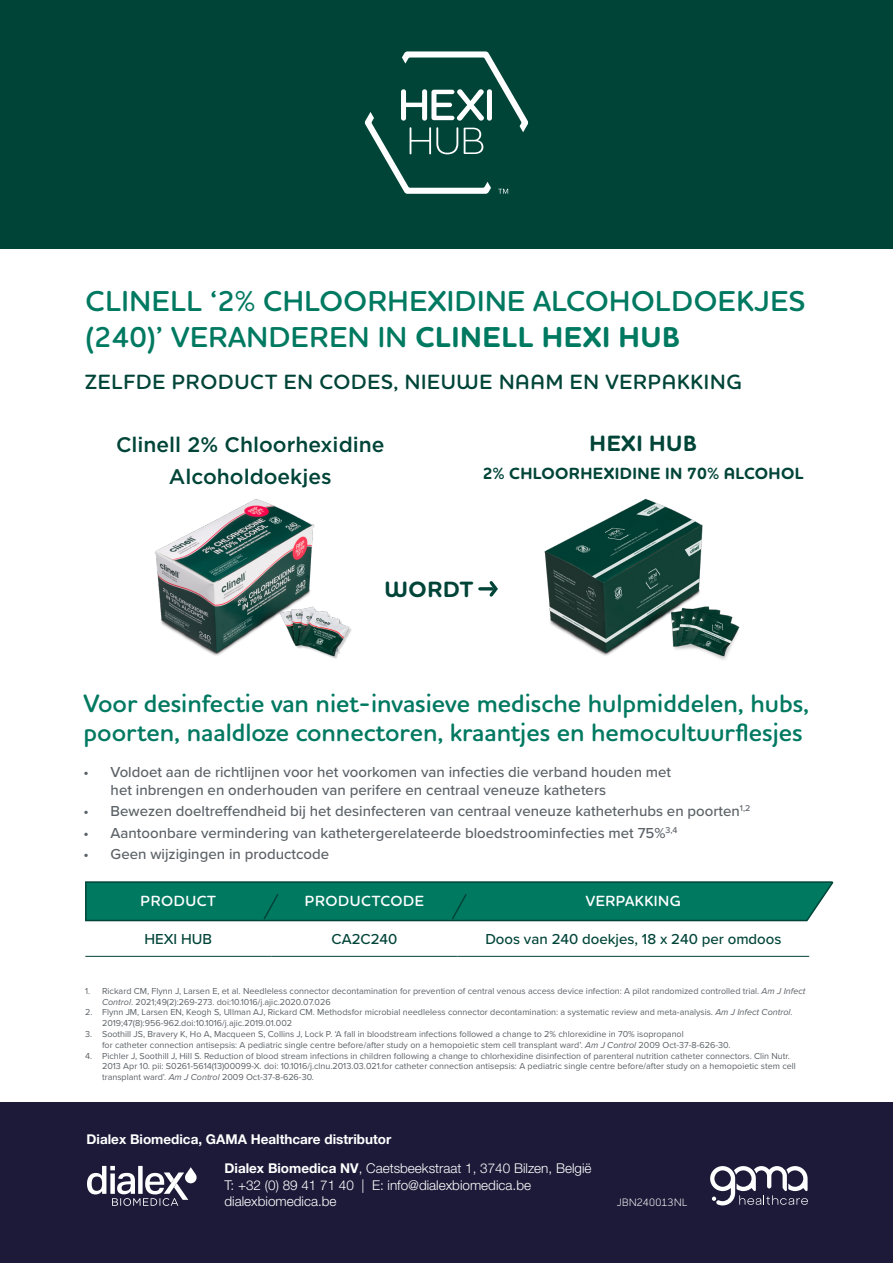
<style>
.page{position:relative;width:893px;height:1263px;background:#fff}
.page>*{position:absolute;margin:0;border:0;box-sizing:border-box;transform-origin:0 0}
.t1{font:600 29.25px/36px "Houschka Rounded";letter-spacing:.02em;color:#007961}
.t2{font:600 25.5px/30px "Houschka Rounded";color:#007961}
.t3{font:700 22.5px "Houschka Rounded";letter-spacing:.025em;color:#004438}
.t4{font:600 21px "Houschka Rounded";letter-spacing:.035em;color:#004438}
.t5{font:500 21px/31.5px "Gotham";color:#004438;text-align:center}
.t6{font:700 16.5px "Houschka Rounded";letter-spacing:.025em;color:#004438}
.t7{font:500 15px/18px "Proxima Nova";color:#5b6267}
.t8{font:500 15px "Proxima Nova";color:#004438}
.t9{font:600 15px "Houschka Rounded";letter-spacing:.035em;color:#fff}
.t10{font:300 13.5px/16.5px "Helvetica Neue LT Pro";color:#fff}
.t11{font:700 13.5px "Helvetica Neue LT Pro";color:#fff}
.t12{font:10.2px "Sharp Sans Display No 1";letter-spacing:.03em;color:#fff}
.t13{font:9px/10.8px "Proxima Nova";color:#5b6267}
.s1{font-weight:700}
.s2{font-style:italic}
</style>
<div class="page">
<div style="left:0;top:0;width:893px;height:248px;background:#004438"></div>
<hr style="left:85px;top:956px;width:186px;height:1px;background:#004438">
<hr style="left:271px;top:956px;width:187px;height:1px;background:#004438">
<hr style="left:458px;top:956px;width:351px;height:1px;background:#004438">
<svg style="left:85px;top:881px;width:749px;height:41px;background:#097963"></svg>
<div style="left:0;top:1102px;width:893px;height:161px;background:#1d1a39"></div>
<svg style="left:710px;top:1166px;width:98px;height:39px"></svg>
<svg style="left:365px;top:51px;width:163px;height:143px"></svg>
<img style="left:154px;top:499px;width:198px;height:160px">
<svg style="left:480px;top:581px;width:18px;height:16px"></svg>
<svg style="left:87px;top:1166px;width:110px;height:40px"></svg>
<img style="left:544px;top:498px;width:196px;height:162px">
<h1 class="t1" style="left:85px;top:283px;width:722px">CLINELL ‘2% CHLOORHEXIDINE ALCOHOLDOEKJES (240)’ VERANDEREN IN <span class="s1">CLINELL HEXI HUB</span></h1>
<h3 class="t4" style="left:85px;top:368px;width:658px">ZELFDE PRODUCT EN CODES, NIEUWE NAAM EN VERPAKKING</h3>
<h3 class="t5" style="left:116px;top:429px;width:270px">Clinell 2% Chloorhexidine<br>Alcoholdoekjes</h3>
<h3 class="t3" style="left:590px;top:428px;width:109px">HEXI HUB</h3>
<h3 class="t6" style="left:483px;top:463px;width:323px">2% CHLOORHEXIDINE IN 70% ALCOHOL</h3>
<h3 class="t3" style="left:385px;top:574px;width:90px">WORDT</h3>
<h2 class="t2" style="left:84px;top:687px;width:727px">Voor desinfectie van niet-invasieve medische hulpmiddelen, hubs, poorten, naaldloze connectoren, kraantjes en hemocultuurflesjes</h2>
<h3 class="t7" style="left:111px;top:762px;width:562px;text-indent:-27px">• Voldoet aan de richtlijnen voor het voorkomen van infecties die verband houden met het inbrengen en onderhouden van perifere en centraal veneuze katheters</h3>
<h3 class="t7" style="left:84px;top:802px;width:668px">• Bewezen doeltreffendheid bij het desinfecteren van centraal veneuze katheterhubs en poorten<sup>1,2</sup></h3>
<h3 class="t7" style="left:84px;top:823px;width:595px">• Aantoonbare vermindering van kathetergerelateerde bloedstroominfecties met 75%<sup>3,4</sup></h3>
<h3 class="t7" style="left:84px;top:844px;width:247px">• Geen wijzigingen in productcode</h3>
<h3 class="t9" style="left:141px;top:891px;width:77px">PRODUCT</h3>
<h3 class="t9" style="left:305px;top:891px;width:120px">PRODUCTCODE</h3>
<h3 class="t9" style="left:586px;top:891px;width:97px">VERPAKKING</h3>
<h3 class="t8" style="left:144px;top:927px;width:69px">HEXI HUB</h3>
<h3 class="t8" style="left:332px;top:927px;width:67px">CA2C240</h3>
<h3 class="t8" style="left:485px;top:927px;width:298px">Doos van 240 doekjes, 18 x 240 per omdoos</h3>
<p class="t13" style="left:102px;top:985px;width:705px;text-indent:-17px">1. Rickard CM, Flynn J, Larsen E, et al. Needleless connector decontamination for prevention of central venous access device infection: A pilot randomized controlled trial. <span class="s2">Am J Infect<br>Control</span>. 2021;49(2):269-273. doi:10.1016/j.ajic.2020.07.026</p>
<p class="t13" style="left:102px;top:1007px;width:692px;text-indent:-17px">2. Flynn JM, Larsen EN, Keogh S, Ullman AJ, Rickard CM. Methodsfor microbial needleless connector decontamination: a systematic review and meta-analysis. <span class="s2">Am J Infect Control</span>.<br>2019;47(8):956-962.doi:10.1016/j.ajic.2019.01.002</p>
<p class="t13" style="left:102px;top:1028px;width:630px;text-indent:-17px">3. Soothill JS, Bravery K, Ho A, Macqueen S, Collins J, Lock P. ‘A fall in bloodstream infections followed a change to 2% chlorexidine in 70% isopropanol<br>for catheter connection antisepsis: A pediatric single centre before/after study on a hemopoietic stem cell transplant ward’. <span class="s2">Am J Control</span> 2009 Oct-37-8-626-30.</p>
<p class="t13" style="left:102px;top:1050px;width:695px;text-indent:-17px">4. Pichler J, Soothill J, Hill S. Reduction of blood stream infections in children following a change to chlorhexidine disinfection of parenteral nutrition catheter connectors. Clin Nutr.<br>2013 Apr 10. pii: S0261-5614(13)00099-X. doi: 10.1016/j.clnu.2013.03.021.for catheter connection antisepsis: A pediatric single centre before/after study on a hemopoietic stem cell transplant ward’. <span class="s2">Am J Control</span> 2009 Oct-37-8-626-30.</p>
<h3 class="t11" style="left:87px;top:1131px;width:306px">Dialex Biomedica, GAMA Healthcare distributor</h3>
<h3 class="t10" style="left:225px;top:1160px;width:369px"><span class="s1">Dialex Biomedica NV</span>, Caetsbeekstraat 1, 3740 Bilzen, België<br>T: +32 (0) 89 41 71 40 | E: info@dialexbiomedica.be dialexbiomedica.be</h3>
<p class="t12" style="left:617px;top:1194px;width:72px">JBN240013NL</p>
</div>
